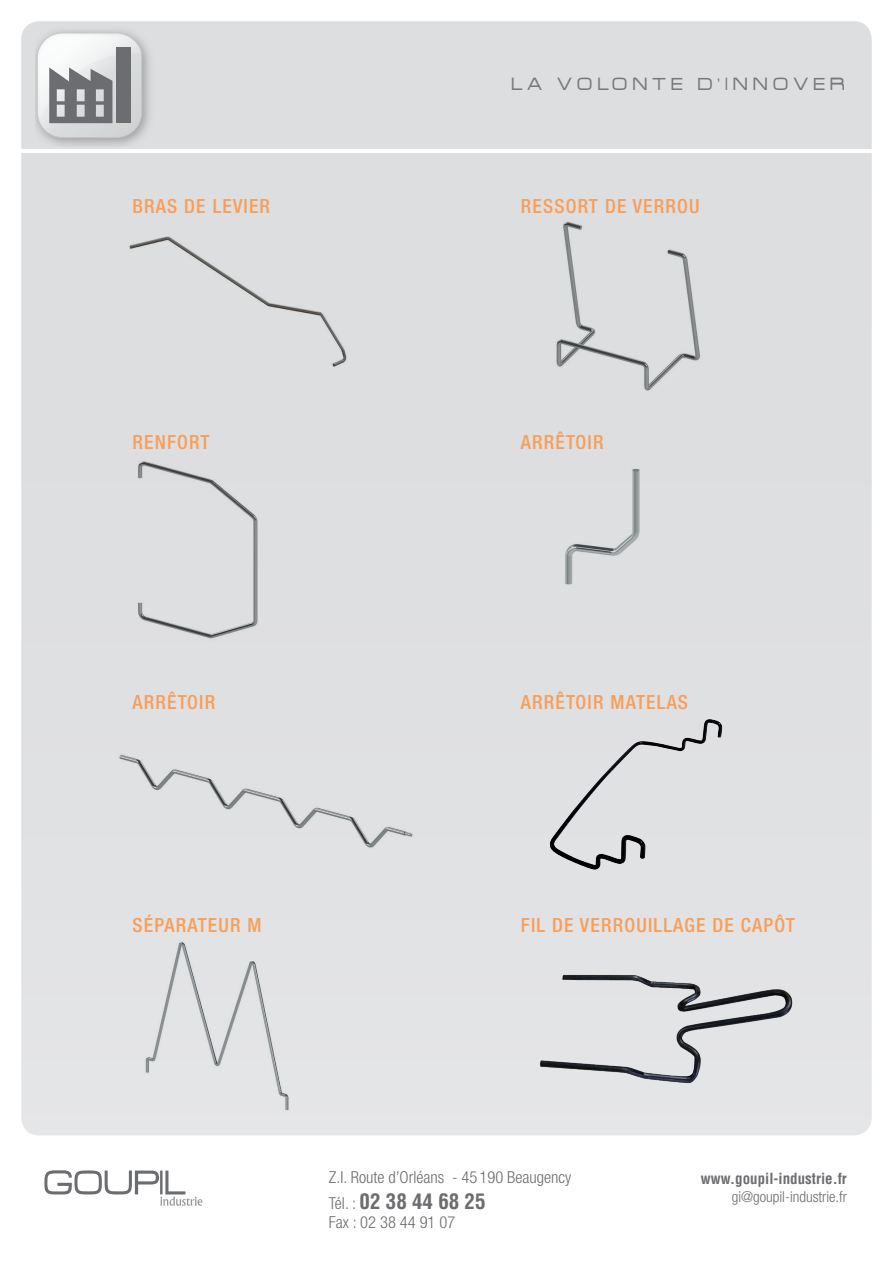
<style>
.page{position:relative;width:893px;height:1263px;background:#fff}
.page>*{position:absolute;margin:0;border:0;box-sizing:border-box;transform-origin:0 0}
.t1{font:700 condensed 21px "Helvetica";color:#6c6d70}
.t2{font:500 condensed 19.5px "Helvetica Neue LT Std";letter-spacing:.06em;color:#f89e58}
.t3{font:19.35px "Acens";letter-spacing:.27em;color:#76787b}
.t4{font:300 condensed 16.5px "Helvetica Neue LT Std";color:#6c6d70}
.t5{font:700 condensed 15px "Helvetica";color:#6c6d70}
.t6{font:300 condensed 15px "Helvetica Neue LT Std";color:#6c6d70}
.s1{font-family:"Helvetica Neue LT Std";font-weight:300;font-size:16.5px}
</style>
<div class="page">
<div style="left:21px;top:21px;width:851px;height:1114px;background:#dddee0;border-radius:18px"></div>
<hr style="left:14px;top:150px;width:866px;height:3px;background:#fff">
<img style="left:129px;top:236px;width:218px;height:131px">
<img style="left:138px;top:461px;width:120px;height:178px">
<img style="left:119px;top:755px;width:294px;height:93px">
<img style="left:145px;top:942px;width:144px;height:168px">
<img style="left:556px;top:222px;width:145px;height:169px">
<img style="left:565px;top:469px;width:75px;height:116px">
<img style="left:540px;top:975px;width:253px;height:108px">
<img style="left:550px;top:719px;width:173px;height:151px">
<img style="left:35px;top:21px;width:115px;height:125px">
<svg style="left:37px;top:33px;width:106px;height:104px"></svg>
<svg style="left:44px;top:1170px;width:158px;height:36px"></svg>
<p class="t2" style="left:133px;top:194px;width:139px">BRAS DE LEVIER</p>
<p class="t2" style="left:133px;top:430px;width:79px">RENFORT</p>
<p class="t3" style="left:511px;top:74px;width:335px">LA VOLONTE D’INNOVER</p>
<p class="t2" style="left:521px;top:194px;width:180px">RESSORT DE VERROU</p>
<p class="t2" style="left:521px;top:430px;width:84px">ARRÊTOIR</p>
<p class="t2" style="left:133px;top:690px;width:84px">ARRÊTOIR</p>
<p class="t2" style="left:133px;top:913px;width:131px">SÉPARATEUR M</p>
<p class="t2" style="left:521px;top:690px;width:169px">ARRÊTOIR MATELAS</p>
<p class="t2" style="left:521px;top:913px;width:275px">FIL DE VERROUILLAGE DE CAPÔT</p>
<p class="t4" style="left:329px;top:1168px;width:244px">Z.I. Route d’Orléans - 45 190 Beaugency</p>
<p class="t1" style="left:329px;top:1188px;width:158px"><span class="s1">Tél. :</span> 02 38 44 68 25</p>
<p class="t4" style="left:329px;top:1213px;width:128px">Fax : 02 38 44 91 07</p>
<p class="t5" style="left:701px;top:1169px;width:148px">www.goupil-industrie.fr</p>
<p class="t6" style="left:732px;top:1187px;width:117px">gi@goupil-industrie.fr</p>
</div>
